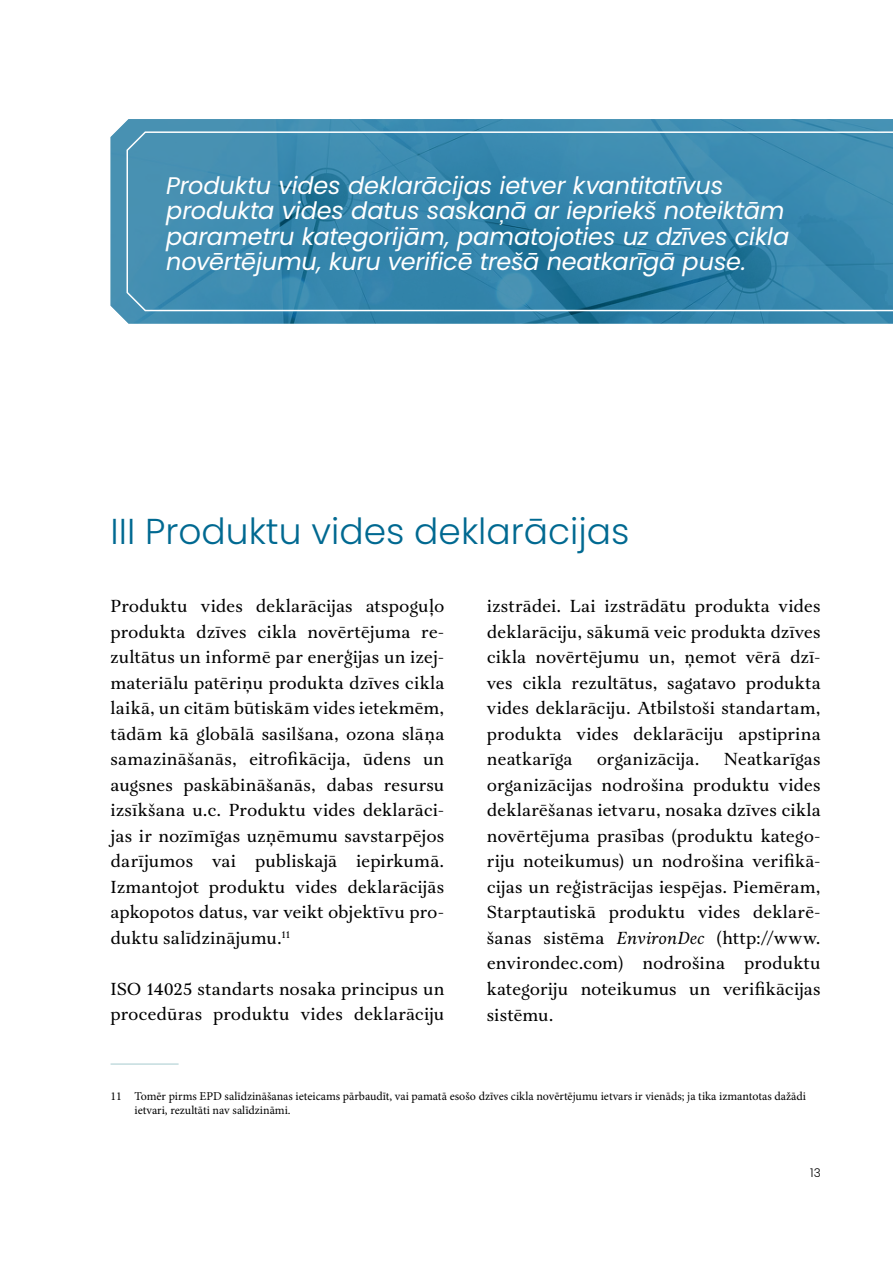
<style>
.page{position:relative;width:893px;height:1263px;background:#fff}
.page>*{position:absolute;margin:0;border:0;box-sizing:border-box;transform-origin:0 0}
.t1{font:300 36px "Poppins";color:#006991}
.t2{font:italic 24px/25.5px "Poppins";letter-spacing:-.005em;color:#fff}
.t3{font:18px/25.5px "Aria Text G2";color:#000;text-align:justify}
.t4{font:12px/14.4px "Minion Pro";color:#000}
.t5{font:300 12px "Poppins";color:#000}
.s1{font-style:italic}
</style>
<div class="page">
<hr style="left:111px;top:1063px;width:68px;height:2px;background:#c3dcdf">
<img style="left:111px;top:119px;width:782px;height:205px">
<svg style="left:126px;top:130px;width:767px;height:182px;background:#3b89ae"></svg>
<h2 class="t2" style="left:166px;top:173px;width:624px">Produktu vides deklarācijas ietver kvantitatīvus produkta vides datus saskaņā ar iepriekš noteiktām parametru kategorijām, pamatojoties uz dzīves cikla novērtējumu, kuru verificē trešā neatkarīgā puse.</h2>
<h1 class="t1" style="left:111px;top:511px;width:520px">III Produktu vides deklarācijas</h1>
<p class="t3" style="left:111px;top:594px;width:335px">Produktu vides deklarācijas atspoguļo produkta dzīves cikla novērtējuma re&shy;zultātus un informē par enerģijas un izej&shy;materiālu patēriņu produkta dzīves cikla laikā, un citām būtiskām vides ietekmēm, tādām kā globālā sasilšana, ozona slāņa samazināšanās, eitrofikācija, ūdens un augsnes paskābināšanās, dabas resursu izsīkšana u.c. Produktu vides deklarāci&shy;jas ir nozīmīgas uzņēmumu savstarpējos darījumos vai publiskajā iepirkumā.<br>Izmantojot produktu vides deklarācijās apkopotos datus, var veikt objektīvu pro&shy;duktu salīdzinājumu.<sup>11</sup></p>
<p class="t3" style="left:111px;top:977px;width:335px">ISO 14025 standarts nosaka principus un procedūras produktu vides deklarāciju</p>
<p class="t3" style="left:487px;top:595px;width:335px">izstrādei. Lai izstrādātu produkta vides deklarāciju, sākumā veic produkta dzīves cikla novērtējumu un, ņemot vērā dzī&shy;ves cikla rezultātus, sagatavo produkta vides deklarāciju. Atbilstoši standartam, produkta vides deklarāciju apstiprina neatkarīga</p>
<p class="t3" style="left:487px;top:748px;width:335px;text-indent:237px">Neatkarīgas organizācijas nodrošina produktu vides deklarēšanas ietvaru, nosaka dzīves cikla novērtējuma prasības (produktu katego&shy;riju noteikumus) un nodrošina verifikā&shy;cijas un reģistrācijas iespējas. Piemēram, Starptautiskā produktu vides deklarē&shy;šanas sistēma <span class="s1">EnvironDec</span> (http://www. environdec.com) nodrošina produktu kategoriju noteikumus un verifikācijas sistēmu.</p>
<p class="t3" style="left:597px;top:748px;width:104px">organizācija.</p>
<p class="t4" style="left:135px;top:1089px;width:673px;text-indent:-24px">11 Tomēr pirms EPD salīdzināšanas ieteicams pārbaudīt, vai pamatā esošo dzīves cikla novērtējumu ietvars ir vienāds; ja tika izmantotas dažādi ietvari, rezultāti nav salīdzināmi.</p>
<p class="t5" style="left:810px;top:1165px;width:12px">13</p>
</div>
